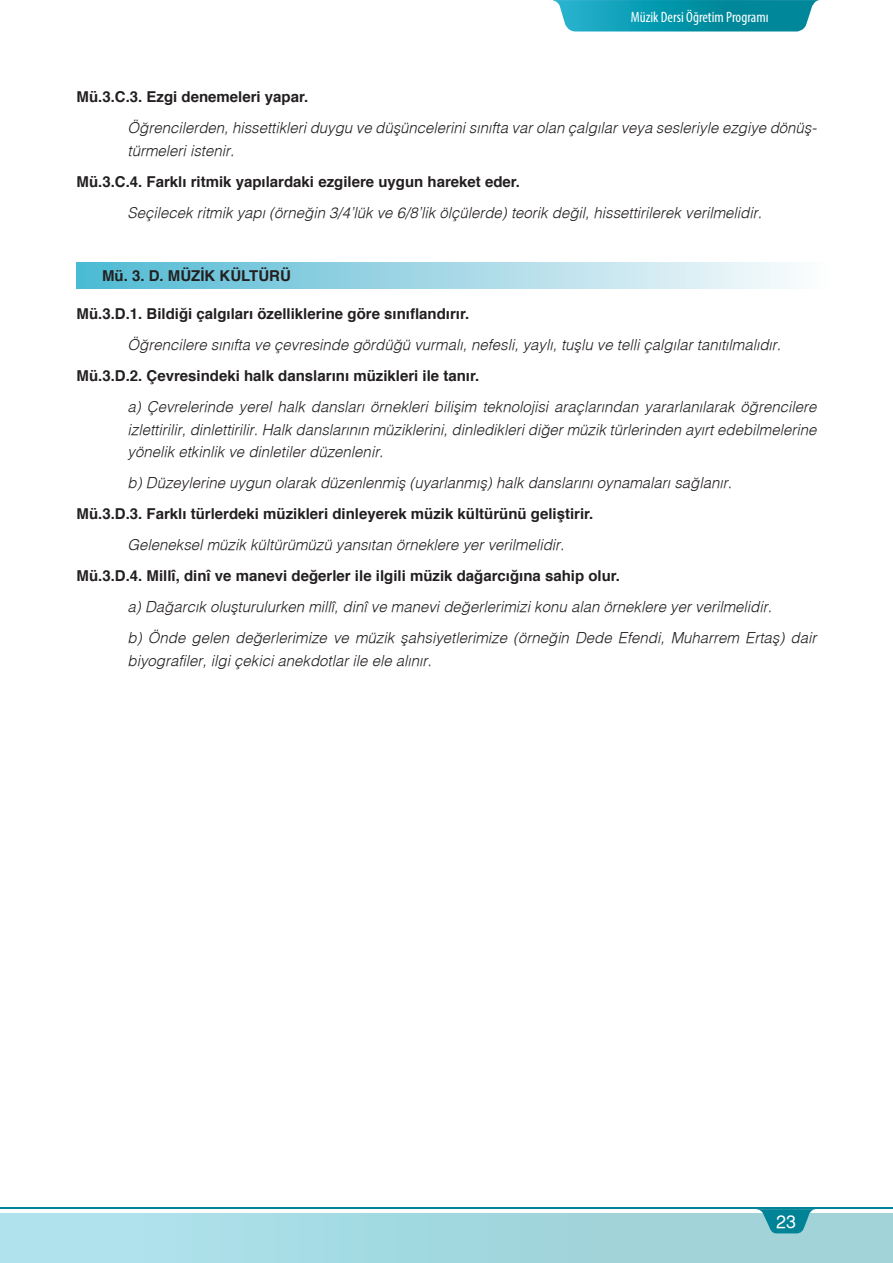
<style>
.page{position:relative;width:893px;height:1263px;background:#fff}
.page>*{position:absolute;margin:0;border:0;box-sizing:border-box;transform-origin:0 0}
.t1{font:500 18px "Helvetica";color:#fff}
.t2{font:italic 300 15px/22.5px "Helvetica";color:#231f20}
.t3{font:700 15px "Helvetica";color:#231f20}
.t4{font:condensed 15px "Myriad Pro";color:#fff}
</style>
<div class="page">
<div style="left:0;top:1213px;width:893px;height:50px;background:linear-gradient(to right,#aee3ed,#9dcfd4)"></div>
<hr style="left:0;top:1213px;width:1px;height:50px;background:#afe2ec">
<hr style="left:0;top:1207px;width:893px;height:2px;background:#008297">
<svg style="left:756px;top:1209px;width:66px;height:25px;background:#45a5b3"></svg>
<svg style="left:552px;top:0;width:268px;height:32px;background:#209fb2"></svg>
<div style="left:77px;top:263px;width:755px;height:25px;background:linear-gradient(to right,#50b9d3,#fefcfd)"></div>
<p class="t4" style="left:631px;top:8px;width:139px">Müzik Dersi Öğretim Programı</p>
<p class="t3" style="left:77px;top:85px;width:233px">Mü.3.C.3. Ezgi denemeleri yapar.</p>
<p class="t2" style="left:128px;top:116px;width:691px">Öğrencilerden, hissettikleri duygu ve düşüncelerini sınıfta var olan çalgılar veya sesleriyle ezgiye dönüş&shy;türmeleri istenir.</p>
<p class="t3" style="left:77px;top:169px;width:445px">Mü.3.C.4. Farklı ritmik yapılardaki ezgilere uygun hareket eder.</p>
<p class="t2" style="left:128px;top:201px;width:636px">Seçilecek ritmik yapı (örneğin 3/4’lük ve 6/8’lik ölçülerde) teorik değil, hissettirilerek verilmelidir.</p>
<p class="t3" style="left:102px;top:264px;width:190px">Mü. 3. D. MÜZİK KÜLTÜRÜ</p>
<p class="t3" style="left:77px;top:302px;width:394px">Mü.3.D.1. Bildiği çalgıları özelliklerine göre sınıflandırır.</p>
<p class="t2" style="left:128px;top:333px;width:655px">Öğrencilere sınıfta ve çevresinde gördüğü vurmalı, nefesli, yaylı, tuşlu ve telli çalgılar tanıtılmalıdır.</p>
<p class="t3" style="left:77px;top:364px;width:404px">Mü.3.D.2. Çevresindeki halk danslarını müzikleri ile tanır.</p>
<p class="t2" style="left:128px;top:395px;width:690px;text-align:justify">a) Çevrelerinde yerel halk dansları örnekleri bilişim teknolojisi araçlarından yararlanılarak öğrencilere izlettirilir, dinlettirilir. Halk danslarının müziklerini, dinledikleri diğer müzik türlerinden ayırt edebilmelerine yönelik etkinlik ve dinletiler düzenlenir.</p>
<p class="t2" style="left:128px;top:471px;width:606px">b) Düzeylerine uygun olarak düzenlenmiş (uyarlanmış) halk danslarını oynamaları sağlanır.</p>
<p class="t3" style="left:77px;top:502px;width:518px">Mü.3.D.3. Farklı türlerdeki müzikleri dinleyerek müzik kültürünü geliştirir.</p>
<p class="t2" style="left:128px;top:533px;width:438px">Geleneksel müzik kültürümüzü yansıtan örneklere yer verilmelidir.</p>
<p class="t3" style="left:77px;top:564px;width:545px">Mü.3.D.4. Millî, dinî ve manevi değerler ile ilgili müzik dağarcığına sahip olur.</p>
<p class="t2" style="left:128px;top:591px;width:690px;line-height:31px">a) Dağarcık oluşturulurken millî, dinî ve manevi değerlerimizi konu alan örneklere yer verilmelidir.<br>b) Önde gelen değerlerimize ve müzik şahsiyetlerimize (örneğin Dede Efendi, Muharrem Ertaş) dair</p>
<p class="t2" style="left:128px;top:649px;width:306px">biyografiler, ilgi çekici anekdotlar ile ele alınır.</p>
<p class="t1" style="left:776px;top:1211px;width:22px">23</p>
</div>
